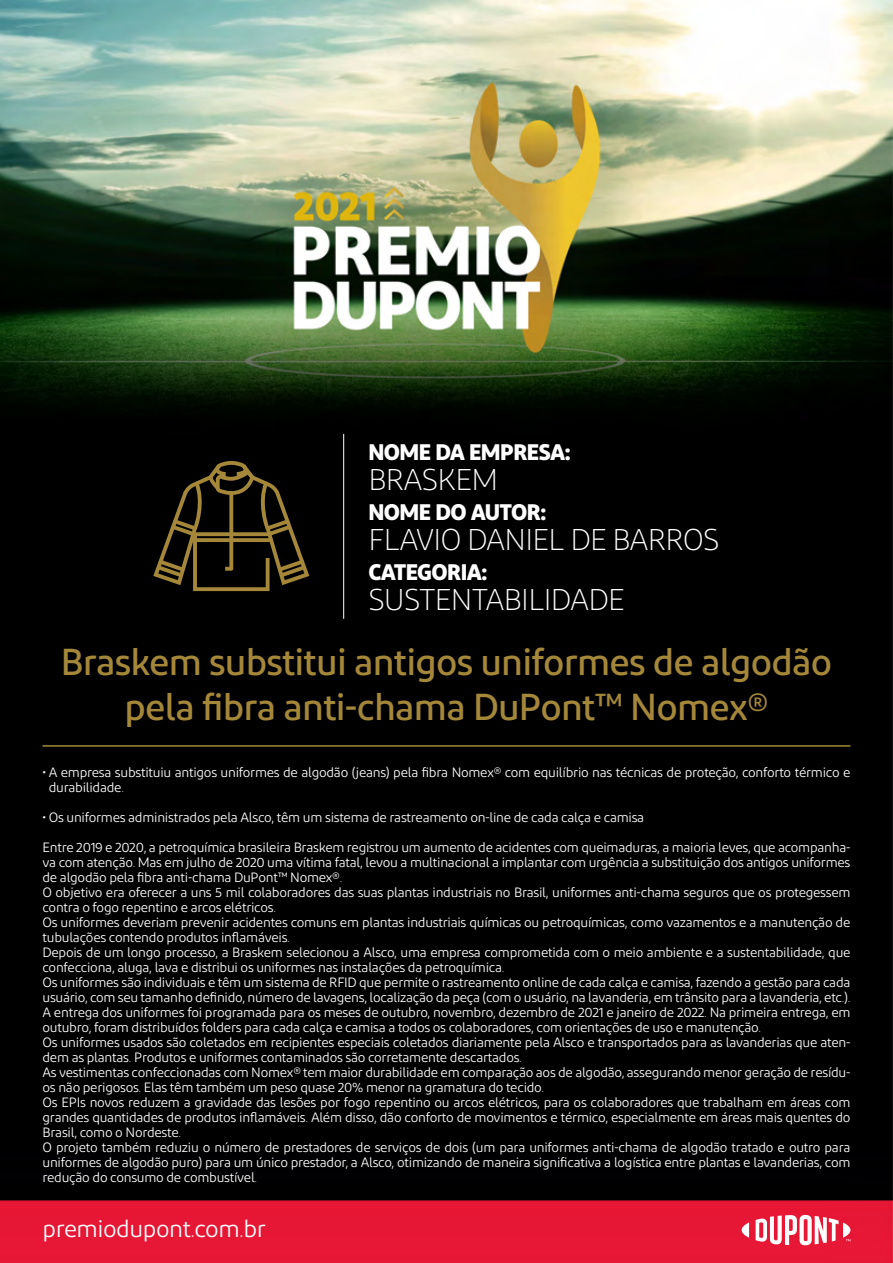
<style>
.page{position:relative;width:893px;height:1263px;background:#fff}
.page>*{position:absolute;margin:0;border:0;box-sizing:border-box;transform-origin:0 0}
.t1{font:500 37.5px/45px "Diodrum Arabic";letter-spacing:-.02em;color:#a48739;text-align:center}
.t2{font:300 30px "Diodrum Arabic";letter-spacing:-.025em;color:#fff}
.t3{font:24px "Diodrum Arabic";letter-spacing:-.02em;color:#fff}
.t4{font:700 22.5px "Diodrum Arabic";letter-spacing:-.025em;color:#fff}
.t5{font:13.5px/15px "Diodrum Arabic";letter-spacing:-.02em;color:#fff}
</style>
<div class="page">
<img style="left:0;top:0;width:893px;height:1263px">
<hr style="left:43px;top:745px;width:807px;height:2px;background:#a48739">
<hr style="left:343px;top:434px;width:1px;height:185px;background:#fff">
<svg style="left:742px;top:1222px;width:7px;height:16px"></svg>
<svg style="left:756px;top:1215px;width:94px;height:30px"></svg>
<svg style="left:153px;top:461px;width:156px;height:130px"></svg>
<h3 class="t4" style="left:368px;top:439px;width:204px">NOME DA EMPRESA:</h3>
<h2 class="t2" style="left:368px;top:462px;width:131px">BRASKEM</h2>
<h3 class="t4" style="left:368px;top:499px;width:180px">NOME DO AUTOR:</h3>
<h2 class="t2" style="left:368px;top:522px;width:353px">FLAVIO DANIEL DE BARROS</h2>
<h3 class="t4" style="left:368px;top:559px;width:121px">CATEGORIA:</h3>
<h2 class="t2" style="left:368px;top:582px;width:258px">SUSTENTABILIDADE</h2>
<h1 class="t1" style="left:61px;top:639px;width:773px">Braskem substitui antigos uniformes de algodão pela fibra anti-chama DuPont™ Nomex®</h1>
<p class="t5" style="left:49px;top:765px;width:803px;text-indent:-6px">• A empresa substituiu antigos uniformes de algodão (jeans) pela fibra Nomex® com equilíbrio nas técnicas de proteção, conforto térmico e durabilidade.</p>
<p class="t5" style="left:43px;top:810px;width:603px">• Os uniformes administrados pela Alsco, têm um sistema de rastreamento on-line de cada calça e camisa</p>
<p class="t5" style="left:43px;top:840px;width:809px">Entre 2019 e 2020, a petroquímica brasileira Braskem registrou um aumento de acidentes com queimaduras, a maioria leves, que acompanha&shy;va com atenção. Mas em julho de 2020 uma vítima fatal, levou a multinacional a implantar com urgência a substituição dos antigos uniformes de algodão pela fibra anti-chama DuPont™ Nomex®.<br>O objetivo era oferecer a uns 5 mil colaboradores das suas plantas industriais no Brasil, uniformes anti-chama seguros que os protegessem contra o fogo repentino e arcos elétricos.<br>Os uniformes deveriam prevenir acidentes comuns em plantas industriais químicas ou petroquímicas, como vazamentos e a manutenção de tubulações contendo produtos inflamáveis.<br>Depois de um longo processo, a Braskem selecionou a Alsco, uma empresa comprometida com o meio ambiente e a sustentabilidade, que confecciona, aluga, lava e distribui os uniformes nas instalações da petroquímica.<br>Os uniformes são individuais e têm um sistema de RFID que permite o rastreamento online de cada calça e camisa, fazendo a gestão para cada usuário, com seu tamanho definido, número de lavagens, localização da peça (com o usuário, na lavanderia, em trânsito para a lavanderia, etc.).<br>A entrega dos uniformes foi programada para os meses de outubro, novembro, dezembro de 2021 e janeiro de 2022. Na primeira entrega, em outubro, foram distribuídos folders para cada calça e camisa a todos os colaboradores, com orientações de uso e manutenção.<br>Os uniformes usados são coletados em recipientes especiais coletados diariamente pela Alsco e transportados para as lavanderias que aten&shy;dem as plantas. Produtos e uniformes contaminados são corretamente descartados.<br>As vestimentas confeccionadas com Nomex® tem maior durabilidade em comparação aos de algodão, assegurando menor geração de resídu&shy;os não perigosos. Elas têm também um peso quase 20% menor na gramatura do tecido.<br>Os EPIs novos reduzem a gravidade das lesões por fogo repentino ou arcos elétricos, para os colaboradores que trabalham em áreas com grandes quantidades de produtos inflamáveis. Além disso, dão conforto de movimentos e térmico, especialmente em áreas mais quentes do Brasil, como o Nordeste.<br>O projeto também reduziu o número de prestadores de serviços de dois (um para uniformes anti-chama de algodão tratado e outro para uniformes de algodão puro) para um único prestador, a Alsco, otimizando de maneira significativa a logística entre plantas e lavanderias, com redução do consumo de combustível.</p>
<h3 class="t3" style="left:43px;top:1215px;width:225px">premiodupont.com.br</h3>
</div>
